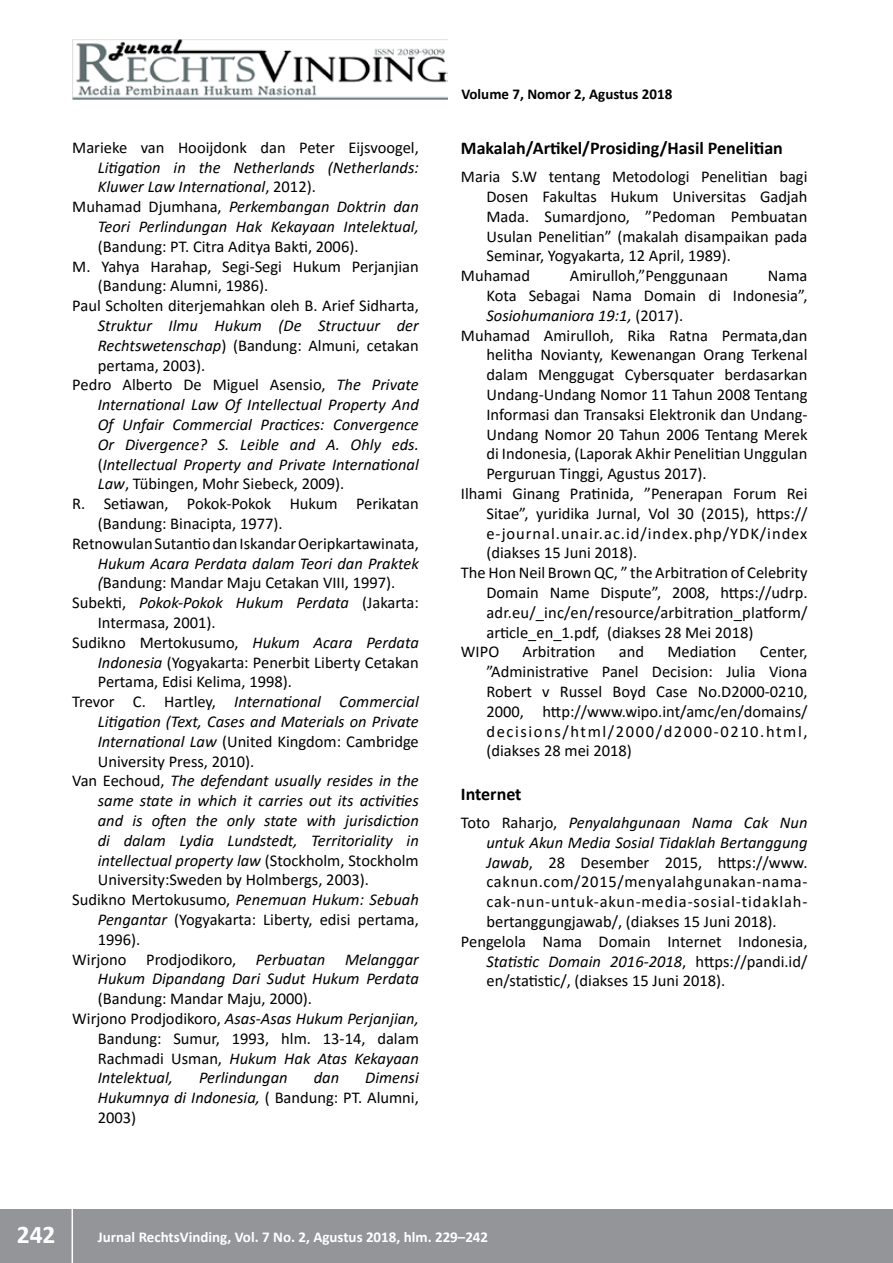
<style>
.page{position:relative;width:893px;height:1263px;background:#fff}
.page>*{position:absolute;margin:0;border:0;box-sizing:border-box;transform-origin:0 0}
.t1{font:700 25.5px "Calibri";color:#fff}
.t2{font:700 18px "Calibri";color:#000}
.t3{font:16.5px/19.8px "Calibri";color:#000;text-align:justify}
.t4{font:italic 16.5px/19.8px "Calibri";color:#000;text-align:justify}
.t5{font:16.5px "Calibri";letter-spacing:.06em;color:#000}
.t6{font:16.5px "Calibri";letter-spacing:.055em;color:#000}
.t7{font:16.5px "Calibri";letter-spacing:.04em;color:#000}
.t8{font:700 15px "Calibri";color:#fff}
.t9{font:700 15px "Calibri";color:#000}
.s1{font-style:normal}
.s2{font-style:italic}
</style>
<div class="page">
<div style="left:0;top:1209px;width:893px;height:54px;background:#939598"></div>
<hr style="left:72px;top:1206px;width:1px;height:57px;background:#fff">
<img style="left:72px;top:39px;width:375px;height:60px">
<p class="t3" style="left:72px;top:137px;width:348px">Marieke van Hooijdonk dan Peter Eijsvoogel,</p>
<p class="t4" style="left:98px;top:156px;width:323px">Litigation in the Netherlands (Netherlands:</p>
<p class="t4" style="left:98px;top:176px;width:220px">Kluwer Law International<span class="s1">, 2012).</span></p>
<p class="t4" style="left:72px;top:196px;width:348px"><span class="s1">Muhamad Djumhana,</span> Perkembangan Doktrin dan</p>
<p class="t4" style="left:98px;top:216px;width:323px">Teori Perlindungan Hak Kekayaan Intelektual,</p>
<p class="t3" style="left:98px;top:236px;width:262px">(Bandung: PT. Citra Aditya Bakti, 2006).</p>
<p class="t3" style="left:72px;top:256px;width:348px">M. Yahya Harahap, Segi-Segi Hukum Perjanjian</p>
<p class="t3" style="left:98px;top:275px;width:172px">(Bandung: Alumni, 1986).</p>
<p class="t3" style="left:72px;top:295px;width:348px">Paul Scholten diterjemahkan oleh B. Arief Sidharta,</p>
<p class="t4" style="left:98px;top:315px;width:323px">Struktur Ilmu Hukum (De Structuur der</p>
<p class="t3" style="left:98px;top:335px;width:323px"><span class="s2">Rechtswetenschap</span>) (Bandung: Almuni, cetakan</p>
<p class="t3" style="left:98px;top:355px;width:109px">pertama, 2003).</p>
<p class="t3" style="left:72px;top:374px;width:348px">Pedro Alberto De Miguel Asensio, <span class="s2">The Private</span></p>
<p class="t4" style="left:98px;top:394px;width:323px">International Law Of Intellectual Property And</p>
<p class="t4" style="left:98px;top:414px;width:323px">Of Unfair Commercial Practices: Convergence</p>
<p class="t4" style="left:98px;top:434px;width:323px">Or Divergence? S. Leible and A. Ohly eds.</p>
<p class="t4" style="left:98px;top:453px;width:323px"><span class="s1">(</span>Intellectual Property and Private International</p>
<p class="t3" style="left:98px;top:473px;width:248px"><span class="s2">Law</span>, Tübingen, Mohr Siebeck, 2009).</p>
<p class="t3" style="left:72px;top:493px;width:348px">R. Setiawan, Pokok-Pokok Hukum Perikatan</p>
<p class="t3" style="left:98px;top:513px;width:186px">(Bandung: Binacipta, 1977).</p>
<p class="t3" style="left:72px;top:533px;width:348px">Retnowulan Sutantio dan Iskandar Oeripkartawinata,</p>
<p class="t4" style="left:98px;top:552px;width:323px">Hukum Acara Perdata dalam Teori dan Praktek</p>
<p class="t3" style="left:98px;top:572px;width:299px"><span class="s2">(</span>Bandung: Mandar Maju Cetakan VIII, 1997).</p>
<p class="t4" style="left:72px;top:592px;width:348px"><span class="s1">Subekti,</span> Pokok-Pokok Hukum Perdata <span class="s1">(Jakarta:</span></p>
<p class="t3" style="left:98px;top:612px;width:119px">Intermasa, 2001).</p>
<p class="t3" style="left:72px;top:632px;width:348px">Sudikno Mertokusumo, <span class="s2">Hukum Acara Perdata</span></p>
<p class="t3" style="left:98px;top:652px;width:323px"><span class="s2">Indonesia</span> (Yogyakarta: Penerbit Liberty Cetakan</p>
<p class="t3" style="left:98px;top:671px;width:196px">Pertama, Edisi Kelima, 1998).</p>
<p class="t4" style="left:72px;top:691px;width:348px"><span class="s1">Trevor C. Hartley,</span> International Commercial</p>
<p class="t4" style="left:98px;top:711px;width:323px">Litigation (Text, Cases and Materials on Private</p>
<p class="t3" style="left:98px;top:731px;width:323px"><span class="s2">International Law</span> (United Kingdom: Cambridge</p>
<p class="t3" style="left:98px;top:751px;width:158px">University Press, 2010).</p>
<p class="t4" style="left:72px;top:770px;width:348px"><span class="s1">Van Eechoud,</span> The defendant usually resides in the</p>
<p class="t4" style="left:98px;top:790px;width:323px">same state in which it carries out its activities</p>
<p class="t4" style="left:98px;top:810px;width:322px">and is often the only state with jurisdiction</p>
<p class="t4" style="left:98px;top:830px;width:323px">di dalam Lydia Lundstedt, Territoriality in</p>
<p class="t4" style="left:98px;top:849px;width:322px">intellectual property law <span class="s1">(Stockholm, Stockholm</span></p>
<p class="t3" style="left:98px;top:869px;width:273px">University:Sweden by Holmbergs, 2003).</p>
<p class="t4" style="left:72px;top:889px;width:348px"><span class="s1">Sudikno Mertokusumo,</span> Penemuan Hukum: Sebuah</p>
<p class="t3" style="left:98px;top:909px;width:323px"><span class="s2">Pengantar</span> (Yogyakarta: Liberty, edisi pertama,</p>
<p class="t3" style="left:98px;top:929px;width:44px">1996).</p>
<p class="t3" style="left:72px;top:949px;width:348px">Wirjono Prodjodikoro, <span class="s2">Perbuatan Melanggar</span></p>
<p class="t4" style="left:98px;top:968px;width:323px">Hukum Dipandang Dari Sudut Hukum Perdata</p>
<p class="t3" style="left:98px;top:988px;width:216px">(Bandung: Mandar Maju, 2000).</p>
<p class="t4" style="left:72px;top:1008px;width:348px"><span class="s1">Wirjono Prodjodikoro,</span> Asas-Asas Hukum Perjanjian,</p>
<p class="t3" style="left:98px;top:1028px;width:323px">Bandung: Sumur, 1993, hlm. 13-14, dalam</p>
<p class="t4" style="left:98px;top:1047px;width:323px"><span class="s1">Rachmadi Usman,</span> Hukum Hak Atas Kekayaan</p>
<p class="t4" style="left:98px;top:1067px;width:77px">Intelektual,</p>
<p class="t4" style="left:199px;top:1067px;width:90px">Perlindungan</p>
<p class="t4" style="left:314px;top:1067px;width:27px">dan</p>
<p class="t4" style="left:98px;top:1067px;width:323px;text-indent:267px">Dimensi Hukumnya di Indonesia, <span class="s1">( Bandung: PT. Alumni, 2003)</span></p>
<p class="t9" style="left:461px;top:84px;width:212px">Volume 7, Nomor 2, Agustus 2018</p>
<p class="t2" style="left:461px;top:135px;width:323px">Makalah/Artikel/Prosiding/Hasil Penelitian</p>
<p class="t3" style="left:461px;top:166px;width:348px">Maria S.W tentang Metodologi Penelitian bagi</p>
<p class="t3" style="left:486px;top:186px;width:323px">Dosen Fakultas Hukum Universitas Gadjah</p>
<p class="t3" style="left:486px;top:206px;width:323px">Mada. Sumardjono, ”Pedoman Pembuatan</p>
<p class="t3" style="left:486px;top:226px;width:323px">Usulan Penelitian” (makalah disampaikan pada</p>
<p class="t3" style="left:486px;top:245px;width:246px">Seminar, Yogyakarta, 12 April, 1989).</p>
<p class="t3" style="left:461px;top:265px;width:71px">Muhamad</p>
<p class="t3" style="left:570px;top:265px;width:160px">Amirulloh,”Penggunaan</p>
<p class="t3" style="left:768px;top:265px;width:41px">Nama</p>
<p class="t3" style="left:486px;top:285px;width:323px">Kota Sebagai Nama Domain di Indonesia”,</p>
<p class="t4" style="left:486px;top:305px;width:198px">Sosiohumaniora 19:1, <span class="s1">(2017).</span></p>
<p class="t3" style="left:461px;top:325px;width:348px">Muhamad Amirulloh, Rika Ratna Permata,dan</p>
<p class="t3" style="left:486px;top:344px;width:323px">helitha Novianty, Kewenangan Orang Terkenal</p>
<p class="t3" style="left:486px;top:364px;width:323px">dalam Menggugat Cybersquater berdasarkan</p>
<p class="t3" style="left:486px;top:384px;width:323px">Undang-Undang Nomor 11 Tahun 2008 Tentang</p>
<p class="t3" style="left:486px;top:404px;width:321px">Informasi dan Transaksi Elektronik dan Undang-</p>
<p class="t3" style="left:486px;top:424px;width:323px">Undang Nomor 20 Tahun 2006 Tentang Merek</p>
<p class="t3" style="left:486px;top:443px;width:323px">di Indonesia, (Laporak Akhir Penelitian Unggulan</p>
<p class="t3" style="left:486px;top:463px;width:222px">Perguruan Tinggi, Agustus 2017).</p>
<p class="t3" style="left:461px;top:483px;width:348px">Ilhami Ginang Pratinida, ”Penerapan Forum Rei</p>
<p class="t3" style="left:486px;top:503px;width:323px">Sitae”, yuridika Jurnal, Vol 30 (2015), https://</p>
<p class="t5" style="left:486px;top:522px;width:322px">e-journal.unair.ac.id/index.php/YDK/index</p>
<p class="t3" style="left:486px;top:542px;width:152px">(diakses 15 Juni 2018).</p>
<p class="t3" style="left:461px;top:562px;width:348px">The Hon Neil Brown QC, ” the Arbitration of Celebrity</p>
<p class="t3" style="left:486px;top:582px;width:323px">Domain Name Dispute”, 2008, https://udrp.</p>
<p class="t3" style="left:486px;top:602px;width:323px">adr.eu/_inc/en/resource/arbitration_platform/</p>
<p class="t3" style="left:486px;top:622px;width:268px">article_en_1.pdf, (diakses 28 Mei 2018)</p>
<p class="t3" style="left:461px;top:641px;width:40px">WIPO</p>
<p class="t3" style="left:523px;top:641px;width:74px">Arbitration</p>
<p class="t3" style="left:619px;top:641px;width:27px">and</p>
<p class="t3" style="left:667px;top:641px;width:71px">Mediation</p>
<p class="t3" style="left:486px;top:641px;width:323px;text-indent:273px">Center, ”Administrative Panel Decision: Julia Viona Robert v Russel Boyd Case No.D2000-0210, 2000, http://www.wipo.int/amc/en/domains/ decisions/html/2000/d2000-0210.html, (diakses 28 mei 2018)</p>
<p class="t2" style="left:461px;top:781px;width:62px">Internet</p>
<p class="t4" style="left:461px;top:812px;width:348px"><span class="s1">Toto Raharjo,</span> Penyalahgunaan Nama Cak Nun</p>
<p class="t4" style="left:486px;top:832px;width:323px">untuk Akun Media Sosial Tidaklah Bertanggung</p>
<p class="t3" style="left:486px;top:852px;width:323px"><span class="s2">Jawab</span>, 28 Desember 2015, https://www.</p>
<p class="t7" style="left:486px;top:870px;width:322px">caknun.com/2015/menyalahgunakan-nama-</p>
<p class="t6" style="left:486px;top:890px;width:323px">cak-nun-untuk-akun-media-sosial-tidaklah-</p>
<p class="t3" style="left:486px;top:911px;width:292px">bertanggungjawab/, (diakses 15 Juni 2018).</p>
<p class="t3" style="left:461px;top:931px;width:348px">Pengelola Nama Domain Internet Indonesia,</p>
<p class="t4" style="left:486px;top:950px;width:322px">Statistic Domain 2016-2018<span class="s1">, https://pandi.id/</span></p>
<p class="t3" style="left:486px;top:970px;width:240px">en/statistic/, (diakses 15 Juni 2018).</p>
<h1 class="t1" style="left:17px;top:1216px;width:40px">242</h1>
<p class="t8" style="left:98px;top:1227px;width:392px">Jurnal RechtsVinding, Vol. 7 No. 2, Agustus 2018, hlm. 229–242</p>
</div>
